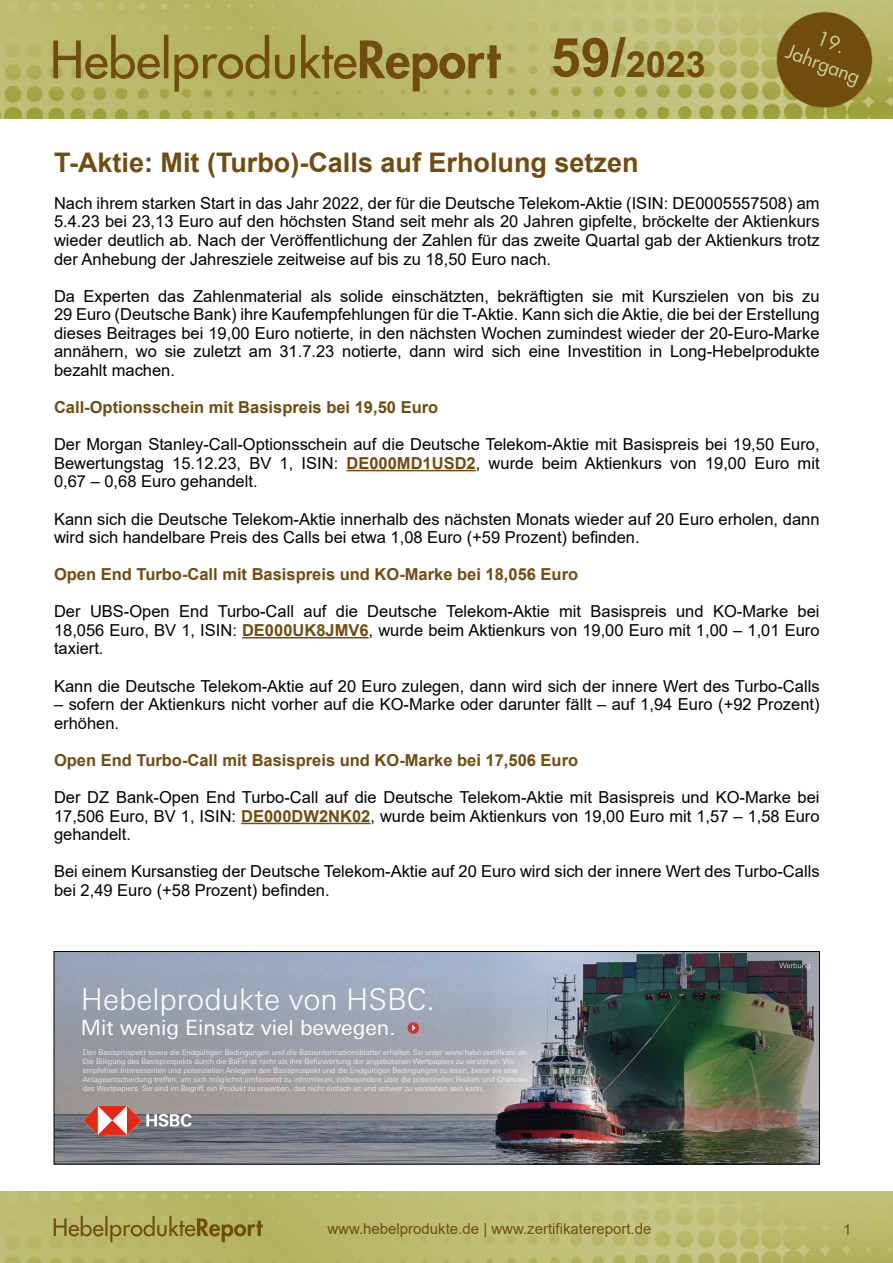
<style>
.page{position:relative;width:893px;height:1263px;background:#fff}
.page>*{position:absolute;margin:0;border:0;box-sizing:border-box;transform-origin:0 0}
.t1{font:700 36px "Arial";color:#704d0f}
.t2{font:300 30px "Univers Nextfor HSBC";color:#fff}
.t3{font:700 27px "Arial";color:#704d0f}
.t4{font:21px "Univers Nextfor HSBC";color:#fff}
.t5{font:16.5px/18.6px "Arial";color:#000;text-align:justify}
.t6{font:700 16.5px "Arial";color:#704d0f}
.t7{font:15px "Arial";color:#704d0f}
.t8{font:300 7.5px/9px "Univers Nextfor HSBC";color:#fff}
.s1{font-size:54px}
.s2{font-weight:700;color:#704d0f}
</style>
<div class="page">
<img style="left:0;top:1192px;width:893px;height:71px">
<img style="left:0;top:0;width:893px;height:119px">
<hr style="left:346px;top:470px;width:130px;height:1px;background:#704d0f">
<hr style="left:242px;top:637px;width:127px;height:1px;background:#704d0f">
<hr style="left:241px;top:823px;width:129px;height:1px;background:#704d0f">
<img style="left:56px;top:953px;width:762px;height:209px">
<svg style="left:779px;top:963px;width:31px;height:6px"></svg>
<svg style="left:83px;top:1106px;width:109px;height:29px"></svg>
<div style="left:408px;top:1022px;width:11px;height:12px;background:#cd3332;border-radius:50%"></div>
<svg style="left:412px;top:1024px;width:4px;height:7px"></svg>
<div style="left:54px;top:951px;width:766px;height:213px;border:1px solid #000"></div>
<h1 class="t1" style="left:551px;top:39px;width:157px"><span class="s1">59/</span>2023</h1>
<h3 class="t3" style="left:54px;top:143px;width:586px">T-Aktie: Mit (Turbo)-Calls auf Erholung setzen</h3>
<p class="t5" style="left:54px;top:194px;width:767px">Nach ihrem starken Start in das Jahr 2022, der für die Deutsche Telekom-Aktie (ISIN: DE0005557508) am 5.4.23 bei 23,13 Euro auf den höchsten Stand seit mehr als 20 Jahren gipfelte, bröckelte der Aktienkurs wieder deutlich ab. Nach der Veröffentlichung der Zahlen für das zweite Quartal gab der Aktienkurs trotz der Anhebung der Jahresziele zeitweise auf bis zu 18,50 Euro nach.</p>
<p class="t5" style="left:54px;top:286px;width:767px">Da Experten das Zahlenmaterial als solide einschätzten, bekräftigten sie mit Kurszielen von bis zu 29 Euro (Deutsche Bank) ihre Kaufempfehlungen für die T-Aktie. Kann sich die Aktie, die bei der Erstellung dieses Beitrages bei 19,00 Euro notierte, in den nächsten Wochen zumindest wieder der 20-Euro-Marke annähern, wo sie zuletzt am 31.7.23 notierte, dann wird sich eine Investition in Long-Hebelprodukte bezahlt machen.</p>
<p class="t6" style="left:54px;top:396px;width:386px">Call-Optionsschein mit Basispreis bei 19,50 Euro</p>
<p class="t5" style="left:54px;top:435px;width:767px">Der Morgan Stanley-Call-Optionsschein auf die Deutsche Telekom-Aktie mit Basispreis bei 19,50 Euro, Bewertungstag 15.12.23, BV 1, ISIN: <span class="s2">DE000MD1USD2</span>, wurde beim Aktienkurs von 19,00 Euro mit 0,67 – 0,68 Euro gehandelt.</p>
<p class="t5" style="left:54px;top:509px;width:767px">Kann sich die Deutsche Telekom-Aktie innerhalb des nächsten Monats wieder auf 20 Euro erholen, dann wird sich handelbare Preis des Calls bei etwa 1,08 Euro (+59 Prozent) befinden.</p>
<p class="t6" style="left:54px;top:563px;width:526px">Open End Turbo-Call mit Basispreis und KO-Marke bei 18,056 Euro</p>
<p class="t5" style="left:54px;top:602px;width:767px">Der UBS-Open End Turbo-Call auf die Deutsche Telekom-Aktie mit Basispreis und KO-Marke bei 18,056 Euro, BV 1, ISIN: <span class="s2">DE000UK8JMV6</span>, wurde beim Aktienkurs von 19,00 Euro mit 1,00 – 1,01 Euro taxiert.</p>
<p class="t5" style="left:54px;top:676px;width:767px">Kann die Deutsche Telekom-Aktie auf 20 Euro zulegen, dann wird sich der innere Wert des Turbo-Calls</p>
<p class="t5" style="left:54px;top:695px;width:767px">– sofern der Aktienkurs nicht vorher auf die KO-Marke oder darunter fällt – auf 1,94 Euro (+92 Prozent) erhöhen.</p>
<p class="t6" style="left:54px;top:748px;width:526px">Open End Turbo-Call mit Basispreis und KO-Marke bei 17,506 Euro</p>
<p class="t5" style="left:54px;top:788px;width:767px">Der DZ Bank-Open End Turbo-Call auf die Deutsche Telekom-Aktie mit Basispreis und KO-Marke bei 17,506 Euro, BV 1, ISIN: <span class="s2">DE000DW2NK02</span>, wurde beim Aktienkurs von 19,00 Euro mit 1,57 – 1,58 Euro gehandelt.</p>
<p class="t5" style="left:54px;top:862px;width:767px">Bei einem Kursanstieg der Deutsche Telekom-Aktie auf 20 Euro wird sich der innere Wert des Turbo-Calls bei 2,49 Euro (+58 Prozent) befinden.</p>
<h2 class="t2" style="left:81px;top:978px;width:356px">Hebelprodukte von HSBC.</h2>
<p class="t4" style="left:81px;top:1012px;width:316px">Mit wenig Einsatz viel bewegen.</p>
<p class="t8" style="left:83px;top:1047px;width:447px">Den Basisprospekt sowie die Endgültigen Bedingungen und die Basisinformationsblätter erhalten Sie unter www.hsbc-zertifikate.de.<br>Die Billigung des Basisprospekts durch die BaFin ist nicht als ihre Befürwortung der angebotenen Wertpapiere zu verstehen. Wir empfehlen Interessenten und potenziellen Anlegern den Basisprospekt und die Endgültigen Bedingungen zu lesen, bevor sie eine Anlageentscheidung treffen, um sich möglichst umfassend zu informieren, insbesondere über die potenziellen Risiken und Chancen des Wertpapiers. Sie sind im Begriff, ein Produkt zu erwerben, das nicht einfach ist und schwer zu verstehen sein kann.</p>
<p class="t7" style="left:327px;top:1218px;width:326px">www.hebelprodukte.de | www.zertifikatereport.de</p>
<p class="t7" style="left:843px;top:1219px;width:10px">1</p>
</div>
